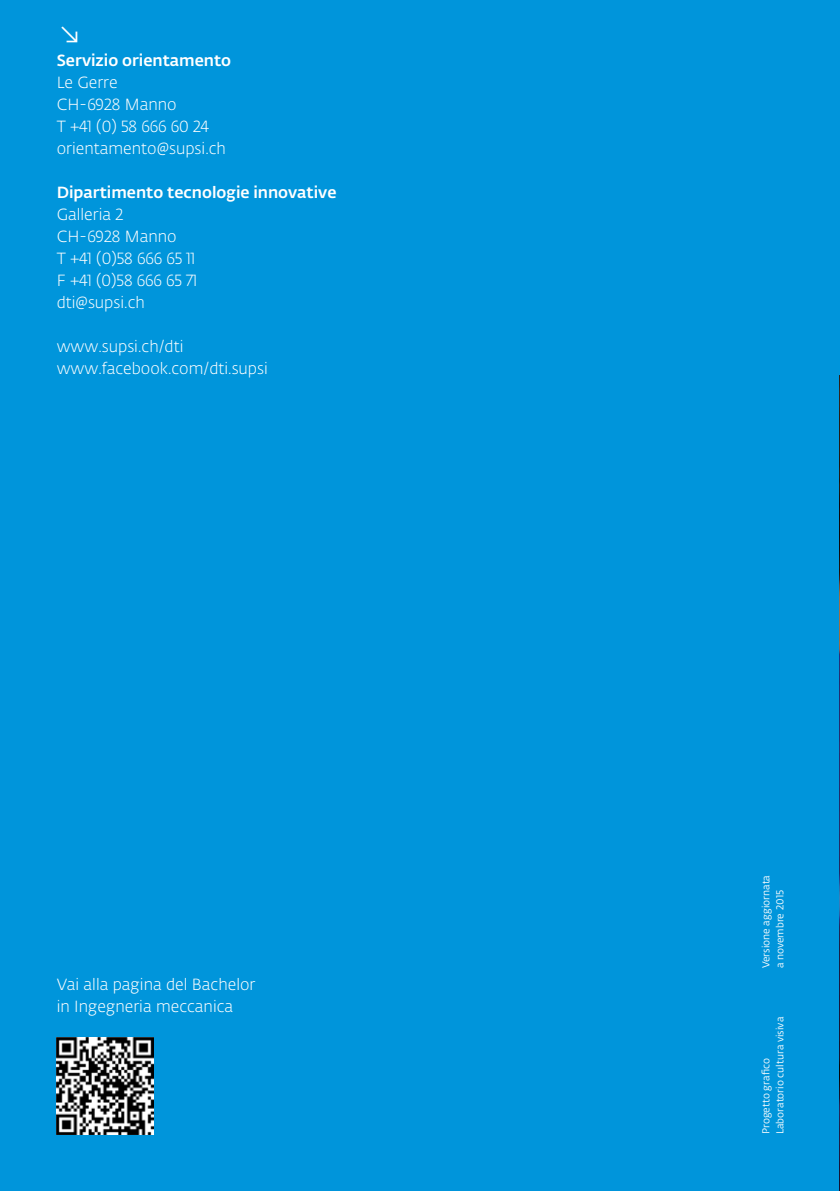
<style>
.page{position:relative;width:840px;height:1191px;background:#fff}
.page>*{position:absolute;margin:0;border:0;box-sizing:border-box;transform-origin:0 0}
.t1{font:300 34px "SUPSI Fedra Sans";color:#fff}
.t2{font:300 16px/22px "SUPSI Fedra Sans";color:#fff}
.t3{font:500 16px "SUPSI Fedra Sans";color:#fff}
.t4{font:10px/14px "SUPSI Fedra Sans";color:#fff}
</style>
<div class="page">
<div style="left:0;top:0;width:839px;height:1191px;background:#0095db"></div>
<img style="left:57px;top:1037px;width:96px;height:97px">
<h1 class="t1" style="left:57px;top:9px;width:27px">↘</h1>
<p class="t3" style="left:57px;top:48px;width:176px">Servizio orientamento</p>
<p class="t2" style="left:57px;top:71px;width:171px">Le Gerre<br>CH-6928 Manno<br>T +41 (0) 58 666 60 24 orientamento@supsi.ch</p>
<p class="t3" style="left:57px;top:180px;width:281px">Dipartimento tecnologie innovative</p>
<p class="t2" style="left:57px;top:203px;width:142px">Galleria 2<br>CH-6928 Manno<br>T +41 (0)58 666 65 11<br>F +41 (0)58 666 65 71 dti@supsi.ch</p>
<p class="t2" style="left:57px;top:335px;width:212px">www.supsi.ch/dti www.facebook.com/dti.supsi</p>
<p class="t2" style="left:57px;top:973px;width:200px">Vai alla pagina del Bachelor in Ingegneria meccanica</p>
<p class="t4" style="left:758px;top:968px;width:95px;rotate:-90deg">Versione aggiornata a novembre 2015</p>
<p class="t4" style="left:758px;top:1134px;width:119px;rotate:-90deg">Progetto grafico<br>Laboratorio cultura visiva</p>
</div>
